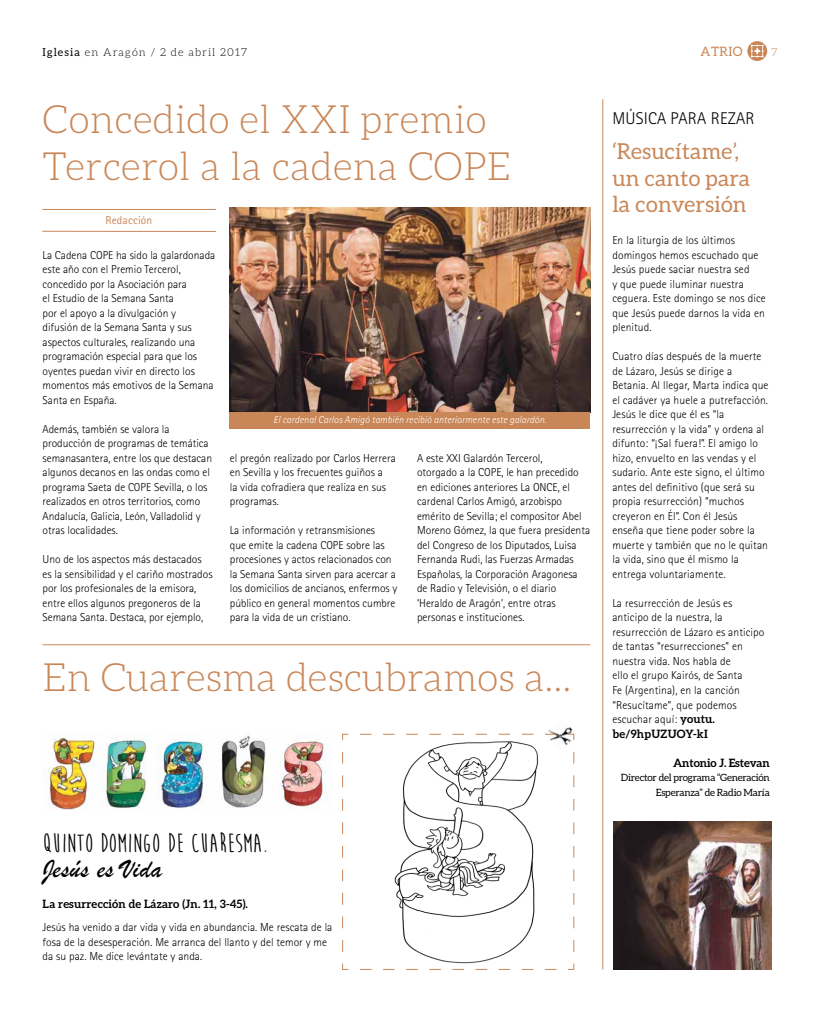
<style>
.page{position:relative;width:820px;height:1021px;background:#fff}
.page>*{position:absolute;margin:0;border:0;box-sizing:border-box;transform-origin:0 0}
.t1{font:300 39px/46.8px "Aleo";letter-spacing:.01em;color:#c98758}
.t2{font:700 27px "Moon Flower";letter-spacing:.01em;color:#000}
.t3{font:27px "Brush Script";letter-spacing:.01em;color:#000}
.t4{font:22px/26px "Aleo";letter-spacing:.01em;color:#c98758}
.t5{font:300 17px "Rotis Sans Serif";letter-spacing:.01em;color:#000}
.t6{font:13px "Aleo";letter-spacing:.025em;color:#c98758}
.t7{font:300 11.5px/14.5px "Rotis Sans Serif";color:#000}
.t8{font:700 11.5px "Aleo";letter-spacing:.01em;color:#000}
.t9{font:700 11.5px "Aleo";letter-spacing:-.01em;color:#000}
.t10{font:11.5px "Rotis Sans Serif";letter-spacing:.01em;color:#c98758}
.t11{font:300 11px "Aleo";letter-spacing:.1em;color:#000}
.t12{font:300 11px "Aleo";color:#c98758}
.t13{font:italic 300 10px "Rotis Sans Serif";letter-spacing:.01em;color:#fff}
.t14{font:10px/14.5px "Aleo";letter-spacing:-.02em;color:#000;text-align:right}
.s1{font-weight:400}
.s2{font-family:"Aleo";font-weight:700}
</style>
<div class="page">
<svg style="left:747px;top:41px;width:19px;height:20px"></svg>
<img style="left:230px;top:207px;width:360px;height:205px">
<div style="left:230px;top:412px;width:360px;height:16px;background:#c98758"></div>
<hr style="left:602px;top:99px;width:1px;height:870px;background:#c98758">
<hr style="left:42px;top:209px;width:174px;height:1px;background:#c98758">
<hr style="left:42px;top:231px;width:174px;height:1px;background:#c98758">
<img style="left:45px;top:732px;width:286px;height:77px">
<img style="left:548px;top:727px;width:27px;height:13px">
<svg style="left:342px;top:733px;width:232px;height:237px"></svg>
<hr style="left:43px;top:644px;width:547px;height:1px;background:#c98758">
<img style="left:613px;top:821px;width:158px;height:148px">
<p class="t11" style="left:43px;top:46px;width:206px"><span class="s1">Iglesia</span> en Aragón / 2 de abril 2017</p>
<p class="t6" style="left:700px;top:44px;width:43px">ATRIO</p>
<p class="t12" style="left:771px;top:46px;width:8px">7</p>
<h1 class="t1" style="left:43px;top:96px;width:470px">Concedido el XXI premio<br>Tercerol a la cadena COPE</h1>
<p class="t10" style="left:105px;top:213px;width:48px">Redacción</p>
<p class="t7" style="left:43px;top:247px;width:174px">La Cadena COPE ha sido la galardonada este año con el Premio Tercerol, concedido por la Asociación para<br>el Estudio de la Semana Santa<br>por el apoyo a la divulgación y<br>difusión de la Semana Santa y sus aspectos culturales, realizando una programación especial para que los oyentes puedan vivir en directo los momentos más emotivos de la Semana<br>Santa en España.</p>
<p class="t7" style="left:43px;top:421px;width:171px">Además, también se valora la producción de programas de temática semanasantera, entre los que destacan algunos decanos en las ondas como el programa Saeta de COPE Sevilla, o los realizados en otros territorios, como Andalucía, Galicia, León, Valladolid y otras localidades.</p>
<p class="t7" style="left:43px;top:552px;width:171px">Uno de los aspectos más destacados es la sensibilidad y el cariño mostrados por los profesionales de la emisora, entre ellos algunos pregoneros de la Semana Santa. Destaca, por ejemplo,</p>
<p class="t13" style="left:273px;top:413px;width:274px">El cardenal Carlos Amigó también recibió anteriormente este galardón.</p>
<p class="t7" style="left:230px;top:451px;width:167px">el pregón realizado por Carlos Herrera en Sevilla y los frecuentes guiños a<br>la vida cofradiera que realiza en sus programas.</p>
<p class="t7" style="left:230px;top:523px;width:169px">La información y retransmisiones<br>que emite la cadena COPE sobre las procesiones y actos relacionados con la Semana Santa sirven para acercar a los domicilios de ancianos, enfermos y público en general momentos cumbre para la vida de un cristiano.</p>
<p class="t7" style="left:417px;top:451px;width:174px">A este XXI Galardón Tercerol,<br>otorgado a la COPE, le han precedido en ediciones anteriores La ONCE, el cardenal Carlos Amigó, arzobispo emérito de Sevilla; el compositor Abel Moreno Gómez, la que fuera presidenta del Congreso de los Diputados, Luisa Fernanda Rudi, las Fuerzas Armadas Españolas, la Corporación Aragonesa de Radio y Televisión, o el diario ‘Heraldo de Aragón’, entre otras personas e instituciones.</p>
<h1 class="t1" style="left:43px;top:653px;width:530px">En Cuaresma descubramos a...</h1>
<h2 class="t2" style="left:43px;top:828px;width:227px">QUINTO DOMINGO DE CUARESMA.</h2>
<h2 class="t3" style="left:43px;top:850px;width:121px">Jesús es Vida</h2>
<p class="t8" style="left:43px;top:897px;width:207px">La resurrección de Lázaro (Jn. 11, 3-45).</p>
<p class="t7" style="left:43px;top:920px;width:291px">Jesús ha venido a dar vida y vida en abundancia. Me rescata de la fosa de la desesperación. Me arranca del llanto y del temor y me da su paz. Me dice levántate y anda.</p>
<h3 class="t5" style="left:612px;top:109px;width:144px">MÚSICA PARA REZAR</h3>
<h3 class="t4" style="left:612px;top:138px;width:139px">‘Resucítame’, un canto para la conversión</h3>
<p class="t7" style="left:612px;top:233px;width:155px">En la liturgia de los últimos domingos hemos escuchado que<br>Jesús puede saciar nuestra sed<br>y que puede iluminar nuestra ceguera. Este domingo se nos dice que Jesús puede darnos la vida en plenitud.</p>
<p class="t7" style="left:612px;top:349px;width:158px">Cuatro días después de la muerte de Lázaro, Jesús se dirige a<br>Betania. Al llegar, Marta indica que el cadáver ya huele a putrefacción.<br>Jesús le dice que él es “la resurrección y la vida” y ordena al difunto: “¡Sal fuera!”. El amigo lo hizo, envuelto en las vendas y el sudario. Ante este signo, el último antes del definitivo (que será su propia resurrección) “muchos creyeron en Él”. Con él Jesús enseña que tiene poder sobre la muerte y también que no le quitan la vida, sino que él mismo la entrega voluntariamente.</p>
<p class="t7" style="left:612px;top:596px;width:153px">La resurrección de Jesús es anticipo de la nuestra, la resurrección de Lázaro es anticipo de tantas “resurrecciones” en nuestra vida. Nos habla de<br>ello el grupo Kairós, de Santa<br>Fe (Argentina), en la canción “Resucítame”, que podemos escuchar aquí: <span class="s2">youtu.</span></p>
<p class="t8" style="left:612px;top:726px;width:97px">be/9hpUZUOY-kI</p>
<p class="t9" style="left:672px;top:755px;width:98px">Antonio J. Estevan</p>
<p class="t14" style="left:620px;top:770px;width:150px">Director del programa “Generación<br>Esperanza” de Radio María</p>
</div>
